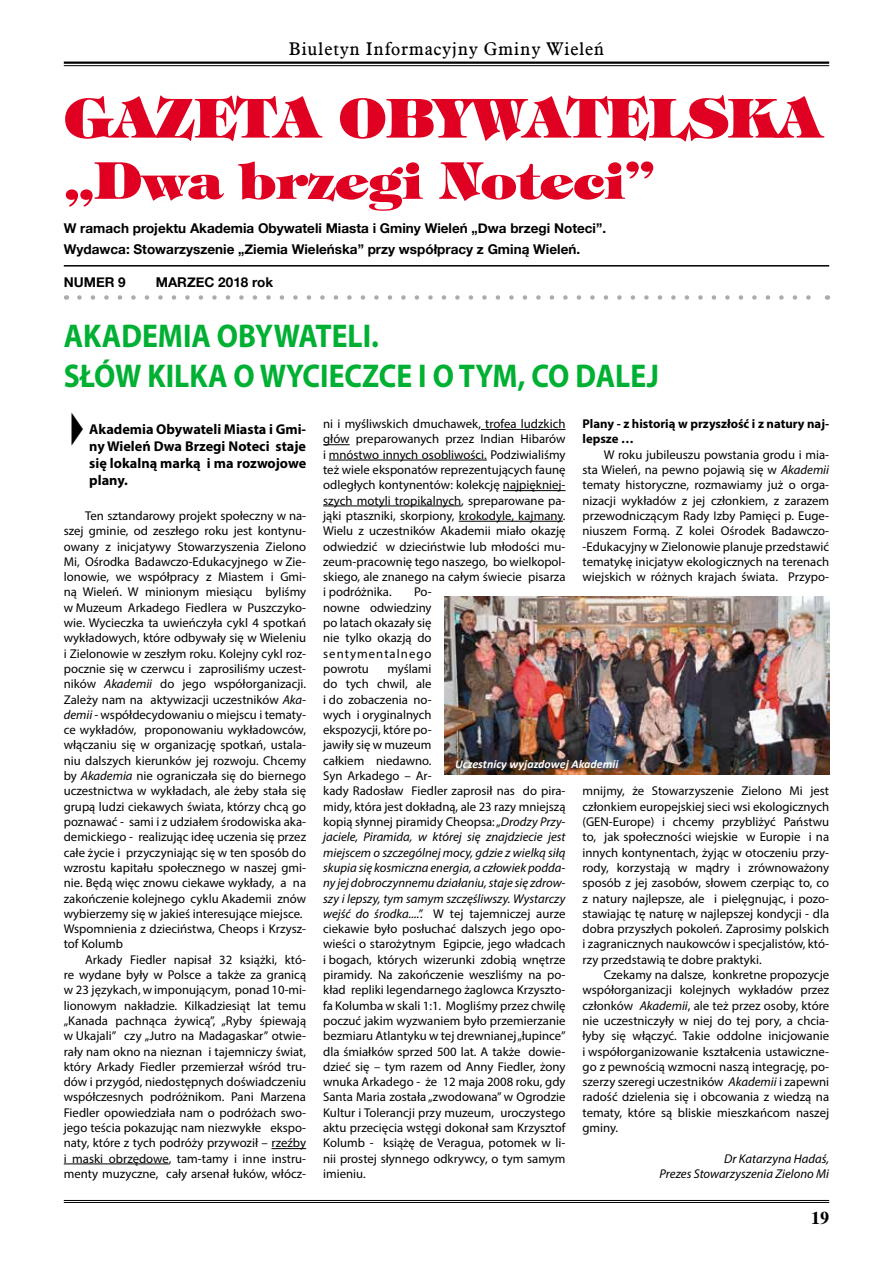
<style>
.page{position:relative;width:893px;height:1263px;background:#fff}
.page>*{position:absolute;margin:0;border:0;box-sizing:border-box;transform-origin:0 0}
.t1{font:800 54px "Timpani";color:#df0022}
.t2{font:800 51px "Timpani";color:#df0022}
.t3{font:700 33px/39.6px "Myriad Pro";color:#00b033;scale:.9 1}
.t4{font:18px "Aldine 721 EU";letter-spacing:.04em;color:#000}
.t5{font:700 18px "Dutch 801 EU";color:#000}
.t6{font:700 14.25px/17.1px "Myriad Pro";color:#000;text-align:justify}
.t7{font:700 13.5px/20.4px "Helvetica Neue";color:#000}
.t8{font:12.75px/15.3px "Myriad Pro";color:#000;text-align:justify}
.t9{font:italic 12.75px/15.3px "Myriad Pro";color:#000;text-align:right}
.t10{font:700 12.75px/15.3px "Myriad Pro";color:#000}
.t11{font:italic 700 12px "Calibri";color:#fff}
.s1{font-style:italic}
</style>
<div class="page">
<hr style="left:64px;top:62px;width:765px;height:2px;background:#000">
<hr style="left:64px;top:65px;width:765px;height:1px;background:#000">
<hr style="left:64px;top:1200px;width:765px;height:1px;background:#000">
<hr style="left:64px;top:1202px;width:765px;height:1px;background:#000">
<hr style="left:64px;top:265px;width:765px;height:2px;background:#000">
<svg style="left:79px;top:295px;width:732px;height:5px"></svg>
<hr style="left:271px;top:1148px;width:35px;height:1px;background:#000">
<hr style="left:64px;top:1163px;width:105px;height:1px;background:#000">
<hr style="left:485px;top:429px;width:81px;height:1px;background:#000">
<svg style="left:323px;top:444px;width:27px;height:1px"></svg>
<hr style="left:329px;top:460px;width:158px;height:1px;background:#000">
<hr style="left:503px;top:490px;width:63px;height:1px;background:#000">
<hr style="left:323px;top:506px;width:120px;height:1px;background:#000">
<svg style="left:443px;top:506px;width:18px;height:1px"></svg>
<hr style="left:459px;top:521px;width:104px;height:1px;background:#000">
<img style="left:444px;top:596px;width:385px;height:178px">
<h3 class="t4" style="left:289px;top:38px;width:317px">Biuletyn Informacyjny Gminy Wieleń</h3>
<h1 class="t1" style="left:64px;top:81px;width:759px">GAZETA OBYWATELSKA</h1>
<h2 class="t2" style="left:64px;top:146px;width:593px">„Dwa brzegi Noteci”</h2>
<p class="t7" style="left:64px;top:218px;width:544px">W ramach projektu Akademia Obywateli Miasta i Gminy Wieleń „Dwa brzegi Noteci”.<br>Wydawca: Stowarzyszenie „Ziemia Wieleńska” przy współpracy z Gminą Wieleń.</p>
<p class="t7" style="left:64px;top:272px;width:64px">NUMER 9</p>
<p class="t7" style="left:156px;top:272px;width:119px">MARZEC 2018 rok</p>
<h3 class="t3" style="left:64px;top:315px;width:663px">AKADEMIA OBYWATELI.<br>SŁÓW KILKA O WYCIECZCE I O TYM, CO DALEJ</h3>
<p class="t6" style="left:89px;top:420px;width:218px">Akademia Obywateli Miasta i Gmi&shy;ny Wieleń Dwa Brzegi Noteci staje się lokalną marką i ma rozwojowe plany.</p>
<p class="t8" style="left:64px;top:508px;width:244px;text-align:left;text-indent:21px">Ten sztandarowy projekt społeczny w na&shy;szej gminie, od zeszłego roku jest kontynu&shy;owany z inicjatywy Stowarzyszenia Zielono Mi, Ośrodka Badawczo-Edukacyjnego w Zie&shy;lonowie, we współpracy z Miastem i Gmi&shy;ną Wieleń. W minionym miesiącu byliśmy w Muzeum Arkadego Fiedlera w Puszczyko&shy;wie. Wycieczka ta uwieńczyła cykl 4 spotkań wykładowych, które odbywały się w Wieleniu i Zielonowie w zeszłym roku. Kolejny cykl roz&shy;pocznie się w czerwcu i zaprosiliśmy uczest&shy;ników <span class="s1">Akademii</span> do jego współorganizacji.<br>Zależy nam na aktywizacji uczestników <span class="s1">Aka&shy;demii</span> - współdecydowaniu o miejscu i tematy&shy;ce wykładów, proponowaniu wykładowców, włączaniu się w organizację spotkań, ustala&shy;niu dalszych kierunków jej rozwoju. Chcemy by <span class="s1">Akademia</span> nie ograniczała się do biernego uczestnictwa w wykładach, ale żeby stała się grupą ludzi ciekawych świata, którzy chcą go poznawać - sami i z udziałem środowiska aka&shy;demickiego - realizując ideę uczenia się przez całe życie i przyczyniając się w ten sposób do wzrostu kapitału społecznego w naszej gmi&shy;nie. Będą więc znowu ciekawe wykłady, a na zakończenie kolejnego cyklu Akademii znów wybierzemy się w jakieś interesujące miejsce.<br>Wspomnienia z dzieciństwa, Cheops i Krzysz&shy;tof Kolumb</p>
<p class="t8" style="left:64px;top:951px;width:244px;text-indent:21px">Arkady Fiedler napisał 32 książki, któ&shy;re wydane były w Polsce a także za granicą w 23 językach, w imponującym, ponad 10-mi&shy;lionowym nakładzie. Kilkadziesiąt lat temu „Kanada pachnąca żywicą”, „Ryby śpiewają w Ukajali” czy „Jutro na Madagaskar” otwie&shy;rały nam okno na nieznan i tajemniczy świat, który Arkady Fiedler przemierzał wśród tru&shy;dów i przygód, niedostępnych doświadczeniu współczesnych podróżnikom. Pani Marzena Fiedler opowiedziała nam o podróżach swo&shy;jego teścia pokazując nam niezwykłe ekspo&shy;naty, które z tych podróży przywoził – rzeźby i maski obrzędowe, tam-tamy i inne instru&shy;menty muzyczne, cały arsenał łuków, włócz-</p>
<p class="t8" style="left:323px;top:416px;width:244px">ni i myśliwskich dmuchawek, trofea ludzkich głów preparowanych przez Indian Hibarów i mnóstwo innych osobliwości. Podziwialiśmy też wiele eksponatów reprezentujących faunę odległych kontynentów: kolekcję najpiękniej&shy;szych motyli tropikalnych, spreparowane pa&shy;jąki ptaszniki, skorpiony, krokodyle, kajmany.<br>Wielu z uczestników Akademii miało okazję odwiedzić w dzieciństwie lub młodości mu&shy;zeum-pracownię tego naszego, bo wielkopol&shy;skiego, ale znanego na całym świecie pisarza i podróżnika.</p>
<p class="t10" style="left:582px;top:416px;width:248px">Plany - z historią w przyszłość i z natury naj&shy;lepsze …</p>
<p class="t8" style="left:582px;top:447px;width:248px;text-indent:21px">W roku jubileuszu powstania grodu i mia&shy;sta Wieleń, na pewno pojawią się w <span class="s1">Akademii </span>tematy historyczne, rozmawiamy już o orga&shy;nizacji wykładów z jej członkiem, z zarazem przewodniczącym Rady Izby Pamięci p. Euge&shy;niuszem Formą. Z kolei Ośrodek Badawczo--Edukacyjny w Zielonowie planuje przedstawić tematykę inicjatyw ekologicznych na terenach wiejskich w różnych krajach świata. Przypo-</p>
<p class="t8" style="left:323px;top:584px;width:110px;text-indent:91px">Po&shy;nowne odwiedziny po latach okazały się nie tylko okazją do sentymentalnego powrotu</p>
<p class="t8" style="left:323px;top:661px;width:244px;text-align:left;text-indent:64px">myślami<br>do tych chwil, ale<br>i do zobaczenia no-<br>wych i oryginalnych<br>ekspozycji, które po-<br>jawiły się w muzeum<br>całkiem niedawno.<br>Syn Arkadego – Ar-<br>kady Radosław Fiedler zaprosił nas do pira&shy;midy, która jest dokładną, ale 23 razy mniejszą kopią słynnej piramidy Cheopsa: „<span class="s1">Drodzy Przy&shy;jaciele, Piramida, w której się znajdziecie jest miejscem o szczególnej mocy, gdzie z wielką siłą skupia się kosmiczna energia, a człowiek podda&shy;ny jej dobroczynnemu działaniu, staje się zdrow&shy;szy i lepszy, tym samym szczęśliwszy. Wystarczy wejść do środka....”.</span> W tej tajemniczej aurze ciekawie było posłuchać dalszych jego opo&shy;wieści o starożytnym Egipcie, jego władcach i bogach, których wizerunki zdobią wnętrze piramidy. Na zakończenie weszliśmy na po&shy;kład repliki legendarnego żaglowca Krzyszto&shy;fa Kolumba w skali 1:1. Mogliśmy przez chwilę poczuć jakim wyzwaniem było przemierzanie bezmiaru Atlantyku w tej drewnianej „łupince” dla śmiałków sprzed 500 lat. A także dowie&shy;dzieć się – tym razem od Anny Fiedler, żony wnuka Arkadego - że 12 maja 2008 roku, gdy Santa Maria została „zwodowana” w Ogrodzie Kultur i Tolerancji przy muzeum, uroczystego aktu przecięcia wstęgi dokonał sam Krzysztof Kolumb - książę de Veragua, potomek w li&shy;nii prostej słynnego odkrywcy, o tym samym imieniu.</p>
<p class="t11" style="left:455px;top:757px;width:165px">Uczestnicy wyjazdowej Akademii</p>
<p class="t8" style="left:582px;top:783px;width:248px">mnijmy, że Stowarzyszenie Zielono Mi jest członkiem europejskiej sieci wsi ekologicznych (GEN-Europe) i chcemy przybliżyć Państwu to, jak społeczności wiejskie w Europie i na innych kontynentach, żyjąc w otoczeniu przy&shy;rody, korzystają w mądry i zrównoważony sposób z jej zasobów, słowem czerpiąc to, co z natury najlepsze, ale i pielęgnując, i pozo&shy;stawiając tę naturę w najlepszej kondycji - dla dobra przyszłych pokoleń. Zaprosimy polskich i zagranicznych naukowców i specjalistów, któ&shy;rzy przedstawią te dobre praktyki.</p>
<p class="t8" style="left:582px;top:967px;width:248px;text-indent:21px">Czekamy na dalsze, konkretne propozycje współorganizacji kolejnych wykładów przez członków <span class="s1">Akademii</span>, ale też przez osoby, które nie uczestniczyły w niej do tej pory, a chcia&shy;łyby się włączyć. Takie oddolne inicjowanie i współorganizowanie kształcenia ustawiczne&shy;go z pewnością wzmocni naszą integrację, po&shy;szerzy szeregi uczestników <span class="s1">Akademii</span> i zapewni radość dzielenia się i obcowania z wiedzą na tematy, które są bliskie mieszkańcom naszej gminy.</p>
<p class="t9" style="left:660px;top:1150px;width:171px">Dr Katarzyna Hadaś,<br>Prezes Stowarzyszenia Zielono Mi</p>
<h3 class="t5" style="left:811px;top:1207px;width:19px">19</h3>
</div>
